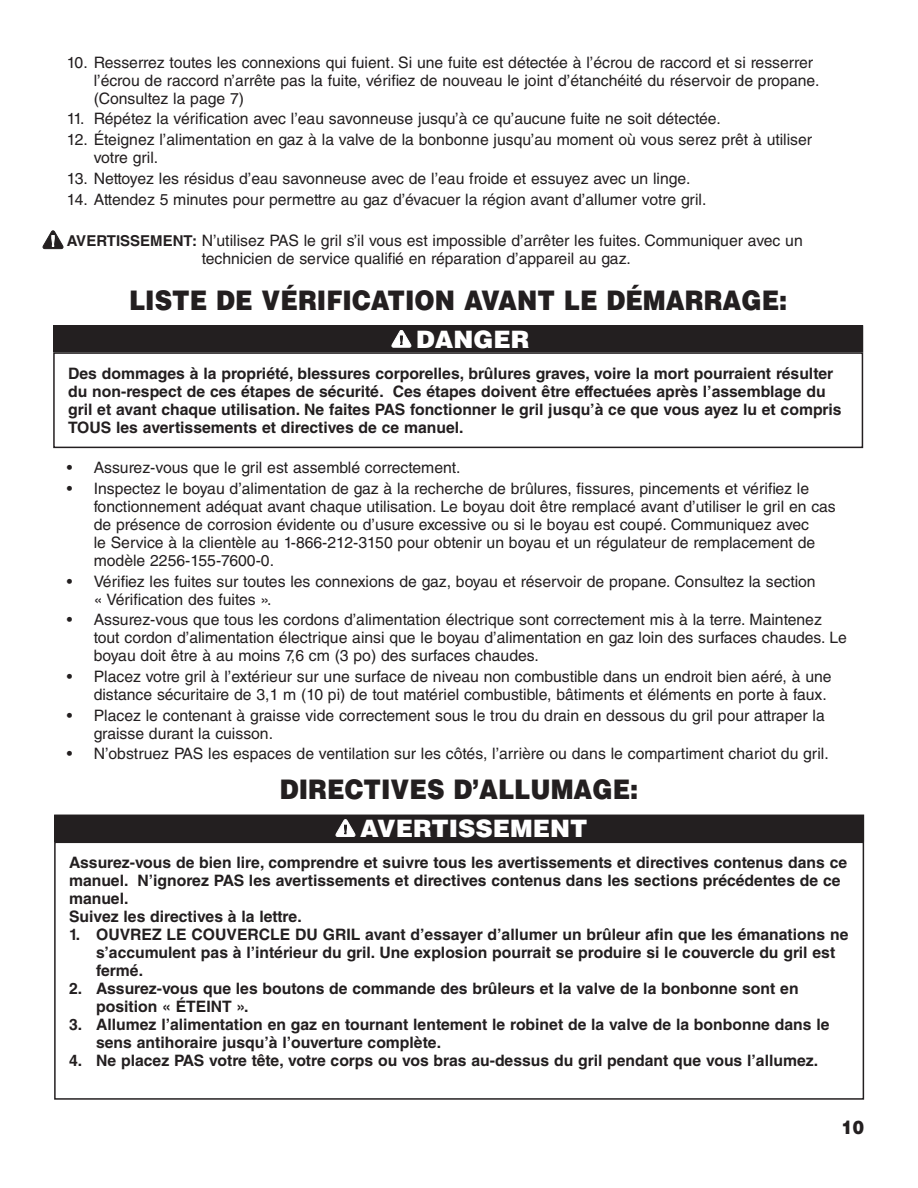
<style>
.page{position:relative;width:918px;height:1188px;background:#fff}
.page>*{position:absolute;margin:0;border:0;box-sizing:border-box;transform-origin:0 0}
.t1{font:900 27px "Helvetica LT Std";color:#231f20;scale:.9 1}
.t2{font:900 24px "Helvetica LT Std";color:#fff}
.t3{font:900 18.75px "Helvetica LT Std";color:#231f20;scale:.9 1}
.t4{font:15.75px/18px "Helvetica LT Std";color:#231f20}
.t5{font:700 15.75px/18px "Helvetica LT Std";color:#231f20}
.s1{font-weight:700;font-size:15px}
</style>
<div class="page">
<svg style="left:43px;top:230px;width:21px;height:19px"></svg>
<div style="left:53px;top:352px;width:810px;height:96px;border:2px solid #231f20"></div>
<div style="left:54px;top:842px;width:810px;height:258px;border:2px solid #231f20"></div>
<div style="left:55px;top:815px;width:809px;height:26px;background:#231f20"></div>
<svg style="left:335px;top:819px;width:21px;height:18px"></svg>
<div style="left:54px;top:815px;width:810px;height:27px;border:1px solid #231f20"></div>
<div style="left:54px;top:326px;width:809px;height:26px;background:#231f20"></div>
<svg style="left:392px;top:330px;width:19px;height:17px"></svg>
<div style="left:53px;top:325px;width:810px;height:27px;border:1px solid #231f20"></div>
<p class="t4" style="left:94px;top:55px;width:727px;text-indent:-27px">10. Resserrez toutes les connexions qui fuient. Si une fuite est détectée à l’écrou de raccord et si resserrer l’écrou de raccord n’arrête pas la fuite, vérifiez de nouveau le joint d’étanchéité du réservoir de propane. (Consultez la page 7)</p>
<p class="t4" style="left:67px;top:112px;width:656px">11. Répétez la vérification avec l’eau savonneuse jusqu’à ce qu’aucune fuite ne soit détectée.</p>
<p class="t4" style="left:94px;top:132px;width:720px;text-indent:-27px">12. Éteignez l’alimentation en gaz à la valve de la bonbonne jusqu’au moment où vous serez prêt à utiliser votre gril.</p>
<p class="t4" style="left:67px;top:171px;width:625px">13. Nettoyez les résidus d’eau savonneuse avec de l’eau froide et essuyez avec un linge.</p>
<p class="t4" style="left:67px;top:192px;width:641px">14. Attendez 5 minutes pour permettre au gaz d’évacuer la région avant d’allumer votre gril.</p>
<p class="t4" style="left:202px;top:233px;width:603px;text-indent:-135px"><span class="s1">AVERTISSEMENT:</span> N’utilisez PAS le gril s’il vous est impossible d’arrêter les fuites. Communiquer avec un technicien de service qualifié en réparation d’appareil au gaz.</p>
<h1 class="t1" style="left:129px;top:291px;width:733px">LISTE DE VÉRIFICATION AVANT LE DÉMARRAGE:</h1>
<h2 class="t2" style="left:416px;top:330px;width:115px">DANGER</h2>
<p class="t5" style="left:68px;top:366px;width:775px">Des dommages à la propriété, blessures corporelles, brûlures graves, voire la mort pourraient résulter du non-respect de ces étapes de sécurité. Ces étapes doivent être effectuées après l’assemblage du gril et avant chaque utilisation. Ne faites PAS fonctionner le gril jusqu’à ce que vous ayez lu et compris TOUS les avertissements et directives de ce manuel.</p>
<p class="t4" style="left:67px;top:461px;width:395px">• Assurez-vous que le gril est assemblé correctement.</p>
<p class="t4" style="left:94px;top:481px;width:744px;text-indent:-27px">• Inspectez le boyau d’alimentation de gaz à la recherche de brûlures, fissures, pincements et vérifiez le fonctionnement adéquat avant chaque utilisation. Le boyau doit être remplacé avant d’utiliser le gril en cas de présence de corrosion évidente ou d’usure excessive ou si le boyau est coupé. Communiquez avec<br>le Service à la clientèle au 1-866-212-3150 pour obtenir un boyau et un régulateur de remplacement de modèle 2256-155-7600-0.</p>
<p class="t4" style="left:94px;top:574px;width:724px;text-indent:-27px">• Vérifiez les fuites sur toutes les connexions de gaz, boyau et réservoir de propane. Consultez la section « Vérification des fuites ».</p>
<p class="t4" style="left:94px;top:613px;width:755px;text-indent:-27px">• Assurez-vous que tous les cordons d’alimentation électrique sont correctement mis à la terre. Maintenez tout cordon d’alimentation électrique ainsi que le boyau d’alimentation en gaz loin des surfaces chaudes. Le boyau doit être à au moins 7,6 cm (3 po) des surfaces chaudes.</p>
<p class="t4" style="left:94px;top:669px;width:739px;text-indent:-27px">• Placez votre gril à l’extérieur sur une surface de niveau non combustible dans un endroit bien aéré, à une distance sécuritaire de 3,1 m (10 pi) de tout matériel combustible, bâtiments et éléments en porte à faux.</p>
<p class="t4" style="left:94px;top:708px;width:733px;text-indent:-27px">• Placez le contenant à graisse vide correctement sous le trou du drain en dessous du gril pour attraper la graisse durant la cuisson.</p>
<p class="t4" style="left:67px;top:747px;width:764px">• N’obstruez PAS les espaces de ventilation sur les côtés, l’arrière ou dans le compartiment chariot du gril.</p>
<h1 class="t1" style="left:280px;top:780px;width:400px">DIRECTIVES D’ALLUMAGE:</h1>
<h2 class="t2" style="left:360px;top:820px;width:229px">AVERTISSEMENT</h2>
<p class="t5" style="left:69px;top:856px;width:780px">Assurez-vous de bien lire, comprendre et suivre tous les avertissements et directives contenus dans ce manuel. N’ignorez PAS les avertissements et directives contenus dans les sections précédentes de ce manuel.<br>Suivez les directives à la lettre.</p>
<p class="t5" style="left:96px;top:928px;width:754px;text-indent:-27px">1. OUVREZ LE COUVERCLE DU GRIL avant d’essayer d’allumer un brûleur afin que les émanations ne s’accumulent pas à l’intérieur du gril. Une explosion pourrait se produire si le couvercle du gril est fermé.</p>
<p class="t5" style="left:96px;top:982px;width:704px;text-indent:-27px">2. Assurez-vous que les boutons de commande des brûleurs et la valve de la bonbonne sont en position « ÉTEINT ».</p>
<p class="t5" style="left:96px;top:1018px;width:735px;text-indent:-27px">3. Allumez l’alimentation en gaz en tournant lentement le robinet de la valve de la bonbonne dans le sens antihoraire jusqu’à l’ouverture complète.</p>
<p class="t5" style="left:69px;top:1054px;width:751px">4. Ne placez PAS votre tête, votre corps ou vos bras au-dessus du gril pendant que vous l’allumez.</p>
<p class="t3" style="left:841px;top:1121px;width:27px">10</p>
</div>
